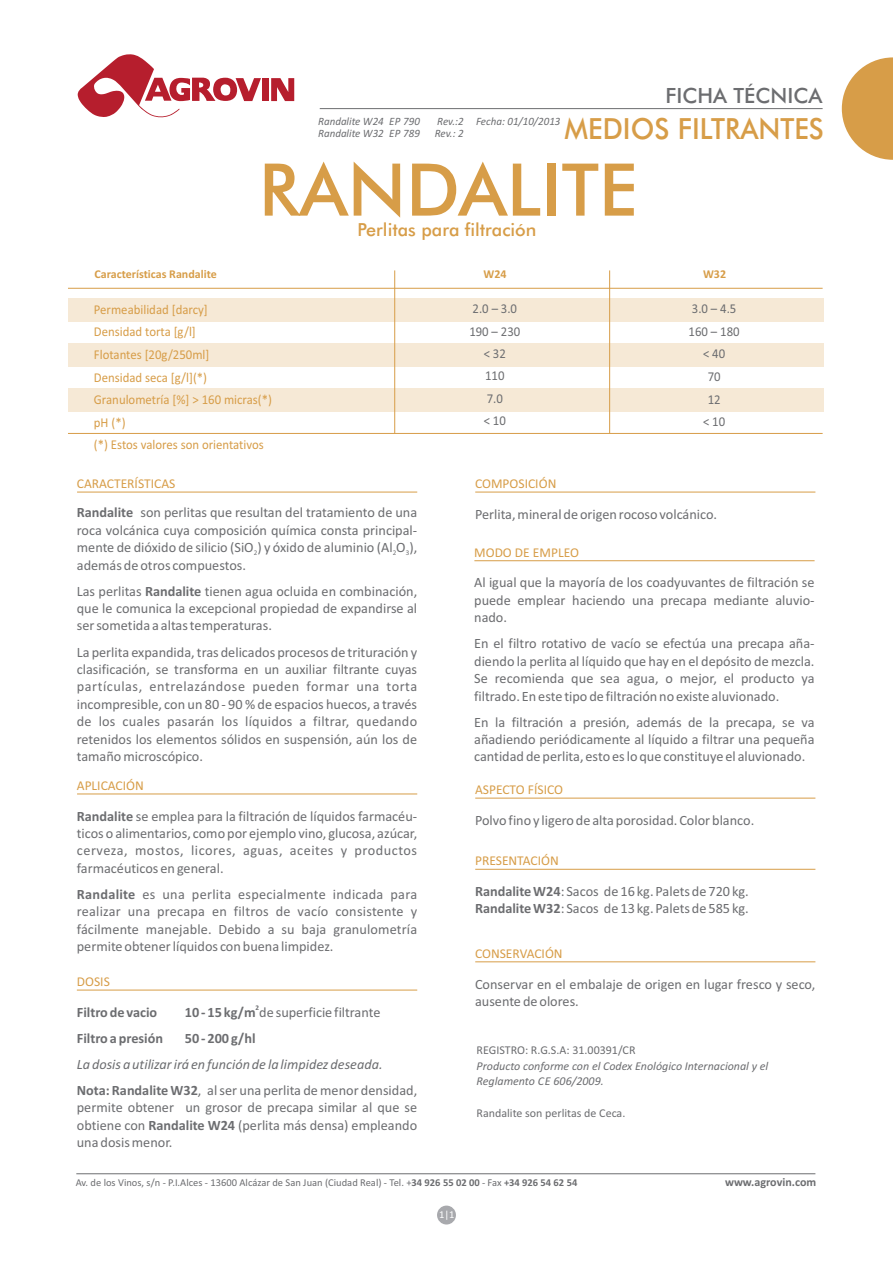
<style>
.page{position:relative;width:893px;height:1263px;background:#fff}
.page>*{position:absolute;margin:0;border:0;box-sizing:border-box;transform-origin:0 0}
.t1{font:500 72.75px "Futura BT";color:#d79d48}
.t2{font:500 29.1px "Futura BT";color:#d79d48;scale:.94 1}
.t3{font:500 21px "Futura BT";color:#6c6d70}
.t4{font:500 18px "Futura BT";color:#d79d48}
.t5{font:14.25px/17.4px "Calibri";color:#6c6d70;text-align:justify}
.t6{font:italic 14.25px/26.1px "Calibri";color:#6c6d70}
.t7{font:700 14.25px "Calibri";color:#6c6d70}
.t8{font:13.5px/22.6px "Calibri";color:#d79d48;scale:.95 1}
.t9{font:13.5px "Calibri";color:#d79d48}
.t10{font:13.5px/22.4px "Calibri";color:#6c6d70;text-align:center;scale:.95 1}
.t11{font:italic 12px/14.7px "Calibri";color:#6c6d70}
.t12{font:12px "Calibri";color:#6c6d70}
.t13{font:700 12px "Calibri";color:#d79d48}
.t14{font:700 12px "Calibri";color:#6c6d70}
.t15{font:italic 11.25px "Calibri";color:#6c6d70}
.t16{font:10.5px "Calibri";color:#6c6d70}
.t17{font:10.5px "Calibri";color:#fff}
.t18{font:7.2px "Calibri";color:#6c6d70}
.t19{font:700 7.2px "Calibri";color:#6c6d70}
.s1{font-weight:700}
.s2{font-weight:700;font-style:normal}
.s3{font-style:normal}
</style>
<div class="page">
<svg style="left:842px;top:57px;width:51px;height:103px"></svg>
<hr style="left:77px;top:492px;width:340px;height:1px;background:#d79d48">
<hr style="left:77px;top:793px;width:340px;height:1px;background:#d79d48">
<div style="left:437px;top:1205px;width:19px;height:19px;background:#a8a9ad;border-radius:50%"></div>
<hr style="left:475px;top:798px;width:340px;height:1px;background:#d79d48">
<hr style="left:475px;top:492px;width:340px;height:1px;background:#d79d48">
<hr style="left:475px;top:869px;width:340px;height:1px;background:#d79d48">
<hr style="left:475px;top:961px;width:340px;height:1px;background:#d79d48">
<hr style="left:77px;top:990px;width:340px;height:1px;background:#d79d48">
<hr style="left:474px;top:560px;width:341px;height:1px;background:#d79d48">
<hr style="left:68px;top:288px;width:755px;height:1px;background:#d79d48">
<hr style="left:68px;top:433px;width:755px;height:1px;background:#d79d48">
<div style="left:68px;top:299px;width:755px;height:23px;background:#f6e9d6"></div>
<div style="left:68px;top:343px;width:755px;height:23px;background:#f6e9d6"></div>
<div style="left:68px;top:388px;width:755px;height:23px;background:#f6e9d6"></div>
<hr style="left:394px;top:270px;width:1px;height:163px;background:#d79d48">
<hr style="left:609px;top:270px;width:1px;height:163px;background:#d79d48">
<hr style="left:76px;top:1173px;width:739px;height:1px;background:#6c6d70">
<hr style="left:320px;top:108px;width:503px;height:1px;background:#6c6d70">
<svg style="left:271px;top:78px;width:23px;height:23px"></svg>
<div style="left:262px;top:78px;width:7px;height:23px;background:#b61e2d"></div>
<svg style="left:78px;top:54px;width:183px;height:64px"></svg>
<h3 class="t3" style="left:665px;top:87px;width:158px">FICHA TÉCNICA</h3>
<h2 class="t2" style="left:565px;top:117px;width:277px">MEDIOS FILTRANTES</h2>
<p class="t15" style="left:318px;top:117px;width:103px">Randalite W24 EP 790</p>
<p class="t15" style="left:437px;top:117px;width:125px">Rev.:2 Fecha: 01/10/2013</p>
<p class="t15" style="left:318px;top:128px;width:103px">Randalite W32 EP 789</p>
<p class="t15" style="left:435px;top:128px;width:30px">Rev.: 2</p>
<h1 class="t1" style="left:259px;top:160px;width:380px">RANDALITE</h1>
<p class="t4" style="left:357px;top:223px;width:181px">Perlitas para filtración</p>
<p class="t13" style="left:95px;top:269px;width:124px">Características Randalite</p>
<p class="t13" style="left:484px;top:269px;width:25px">W24</p>
<p class="t13" style="left:703px;top:269px;width:25px">W32</p>
<p class="t8" style="left:94px;top:299px;width:189px">Permeabilidad [darcy]<br>Densidad torta [g/l]<br>Flotantes [20g/250ml]<br>Densidad seca [g/l](*)<br>Granulometría [%] &gt; 160 micras(*) pH (*)<br>(*) Estos valores son orientativos</p>
<p class="t9" style="left:77px;top:478px;width:100px">CARACTERÍSTICAS</p>
<p class="t5" style="left:77px;top:505px;width:342px"><span class="s1">Randalite</span> son perlitas que resultan del tratamiento de una roca volcánica cuya composición química consta principal&shy;mente de dióxido de silicio (SiO ) y óxido de aluminio (Al O ),</p>
<p class="t18" style="left:254px;top:550px;width:5px">2</p>
<p class="t18" style="left:393px;top:550px;width:5px">2</p>
<p class="t18" style="left:406px;top:550px;width:5px">3</p>
<p class="t5" style="left:77px;top:553px;width:342px;line-height:26.1px">además de otros compuestos.<br>Las perlitas <span class="s1">Randalite</span> tienen agua ocluida en combinación,</p>
<p class="t5" style="left:77px;top:601px;width:342px">que le comunica la excepcional propiedad de expandirse al ser sometida a altas temperaturas.</p>
<p class="t5" style="left:77px;top:644px;width:342px">La perlita expandida, tras delicados procesos de trituración y clasificación, se transforma en un auxiliar filtrante cuyas partículas, entrelazándose pueden formar una torta incompresible, con un 80 - 90 % de espacios huecos, a través de los cuales pasarán los líquidos a filtrar, quedando retenidos los elementos sólidos en suspensión, aún los de tamaño microscópico.</p>
<p class="t9" style="left:77px;top:780px;width:69px">APLICACIÓN</p>
<p class="t5" style="left:77px;top:808px;width:342px"><span class="s1">Randalite</span> se emplea para la filtración de líquidos farmacéu&shy;ticos o alimentarios, como por ejemplo vino, glucosa, azúcar, cerveza, mostos, licores, aguas, aceites y productos farmacéuticos en general.</p>
<p class="t5" style="left:77px;top:887px;width:342px"><span class="s1">Randalite</span> es una perlita especialmente indicada para realizar una precapa en filtros de vacío consistente y fácilmente manejable. Debido a su baja granulometría permite obtener líquidos con buena limpidez.</p>
<p class="t9" style="left:77px;top:976px;width:35px">DOSIS</p>
<p class="t19" style="left:256px;top:1004px;width:5px">2</p>
<p class="t7" style="left:77px;top:1006px;width:82px">Filtro de vacio</p>
<p class="t5" style="left:185px;top:1004px;width:197px"><span class="s1">10 - 15 kg/m</span> de superficie filtrante</p>
<p class="t7" style="left:77px;top:1032px;width:88px">Filtro a presión</p>
<p class="t7" style="left:185px;top:1032px;width:72px">50 - 200 g/hl</p>
<p class="t6" style="left:77px;top:1052px;width:342px">La dosis a utilizar irá en función de la limpidez deseada.<br><span class="s2">Nota: Randalite W32</span><span class="s3">, al ser una perlita de menor densidad,</span></p>
<p class="t5" style="left:77px;top:1100px;width:342px">permite obtener un grosor de precapa similar al que se obtiene con <span class="s1">Randalite W24</span> (perlita más densa) empleando una dosis menor.</p>
<p class="t10" style="left:469px;top:299px;width:55px">2.0 – 3.0<br>190 – 230 &lt; 32<br>110<br>7.0<br>&lt; 10</p>
<p class="t10" style="left:689px;top:298px;width:55px">3.0 – 4.5<br>160 – 180 &lt; 40<br>70<br>12<br>&lt; 10</p>
<p class="t9" style="left:475px;top:478px;width:83px">COMPOSICIÓN</p>
<p class="t5" style="left:475px;top:506px;width:244px">Perlita, mineral de origen rocoso volcánico.</p>
<p class="t9" style="left:474px;top:547px;width:106px">MODO DE EMPLEO</p>
<p class="t5" style="left:474px;top:575px;width:342px">Al igual que la mayoría de los coadyuvantes de filtración se puede emplear haciendo una precapa mediante aluvio&shy;nado.</p>
<p class="t5" style="left:474px;top:636px;width:342px">En el filtro rotativo de vacío se efectúa una precapa aña&shy;diendo la perlita al líquido que hay en el depósito de mezcla.<br>Se recomienda que sea agua, o mejor, el producto ya filtrado. En este tipo de filtración no existe aluvionado.</p>
<p class="t5" style="left:474px;top:714px;width:342px">En la filtración a presión, además de la precapa, se va añadiendo periódicamente al líquido a filtrar una pequeña cantidad de perlita, esto es lo que constituye el aluvionado.</p>
<p class="t9" style="left:475px;top:784px;width:90px">ASPECTO FÍSICO</p>
<p class="t5" style="left:475px;top:812px;width:281px">Polvo fino y ligero de alta porosidad. Color blanco.</p>
<p class="t9" style="left:475px;top:855px;width:85px">PRESENTACIÓN</p>
<p class="t5" style="left:475px;top:883px;width:275px"><span class="s1">Randalite W24</span>: Sacos de 16 kg. Palets de 720 kg.<br><span class="s1">Randalite W32</span>: Sacos de 13 kg. Palets de 585 kg.</p>
<p class="t9" style="left:475px;top:948px;width:89px">CONSERVACIÓN</p>
<p class="t5" style="left:475px;top:976px;width:342px">Conservar en el embalaje de origen en lugar fresco y seco, ausente de olores.</p>
<p class="t12" style="left:477px;top:1045px;width:160px">REGISTRO: R.G.S.A: 31.00391/CR</p>
<p class="t11" style="left:477px;top:1060px;width:293px">Producto conforme con el Codex Enológico Internacional y el<br>Reglamento CE 606/2009.</p>
<p class="t12" style="left:477px;top:1108px;width:150px">Randalite son perlitas de Ceca.</p>
<p class="t16" style="left:76px;top:1178px;width:503px">Av. de los Vinos, s/n - P.I.Alces - 13600 Alcázar de San Juan (Ciudad Real) - Tel. +<span class="s1">34 926 55 02 00</span> - Fax <span class="s1">+34 926 54 62 54</span></p>
<p class="t14" style="left:725px;top:1177px;width:93px">www.agrovin.com</p>
<p class="t17" style="left:439px;top:1210px;width:17px">1|1</p>
</div>
